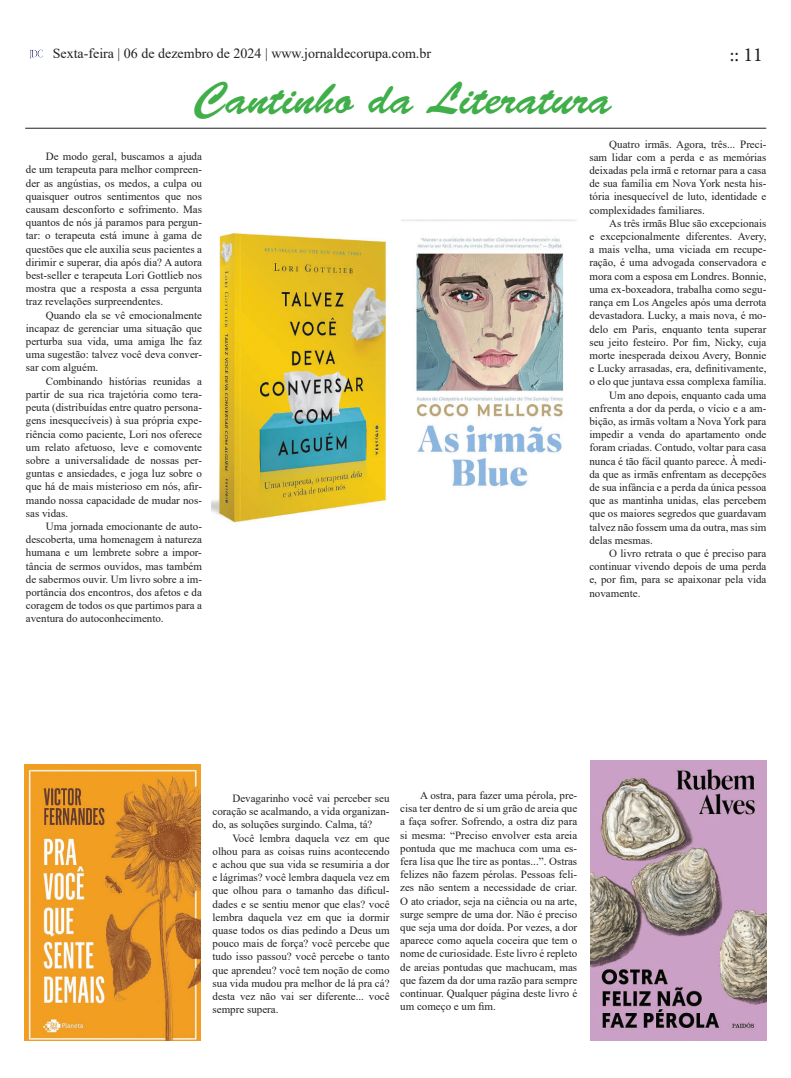
<style>
.page{position:relative;width:791px;height:1078px;background:#fff}
.page>*{position:absolute;margin:0;border:0;box-sizing:border-box;transform-origin:0 0}
.t1{font:45px "Brush Script Std";color:#40ae49}
.t2{font:20px "Minion Pro";color:#231f20}
.t3{font:14px "Times New Roman";color:#231f20}
.t4{font:11px/13.2px "Times New Roman";color:#231f20;text-align:justify}
</style>
<div class="page">
<svg style="left:30px;top:50px;width:13px;height:9px"></svg>
<hr style="left:25px;top:128px;width:741px;height:1px;background:#231f20">
<img style="left:211px;top:233px;width:175px;height:290px">
<img style="left:590px;top:760px;width:176px;height:279px">
<img style="left:25px;top:764px;width:175px;height:276px">
<img style="left:402px;top:220px;width:175px;height:267px">
<p class="t3" style="left:53px;top:43px;width:380px">Sexta-feira | 06 de dezembro de 2024 | www.jornaldecorupa.com.br</p>
<h2 class="t2" style="left:730px;top:42px;width:34px">:: 11</h2>
<h1 class="t1" style="left:195px;top:73px;width:418px">Cantinho da Literatura</h1>
<p class="t4" style="left:26px;top:149px;width:178px;text-indent:20px">De modo geral, buscamos a ajuda de um terapeuta para melhor compreen&shy;der as angústias, os medos, a culpa ou quaisquer outros sentimentos que nos causam desconforto e sofrimento. Mas quantos de nós já paramos para pergun&shy;tar: o terapeuta está imune à gama de questões que ele auxilia seus pacientes a dirimir e superar, dia após dia? A autora best-seller e terapeuta Lori Gottlieb nos mostra que a resposta a essa pergunta traz revelações surpreendentes.</p>
<p class="t4" style="left:26px;top:308px;width:178px;text-indent:20px">Quando ela se vê emocionalmente incapaz de gerenciar uma situação que perturba sua vida, uma amiga lhe faz uma sugestão: talvez você deva conver&shy;sar com alguém.</p>
<p class="t4" style="left:26px;top:374px;width:178px;text-indent:20px">Combinando histórias reunidas a partir de sua rica trajetória como tera&shy;peuta (distribuídas entre quatro persona&shy;gens inesquecíveis) à sua própria expe&shy;riência como paciente, Lori nos oferece um relato afetuoso, leve e comovente sobre a universalidade de nossas per&shy;guntas e ansiedades, e joga luz sobre o que há de mais misterioso em nós, afir&shy;mando nossa capacidade de mudar nos&shy;sas vidas.</p>
<p class="t4" style="left:26px;top:519px;width:178px;text-indent:20px">Uma jornada emocionante de auto&shy;descoberta, uma homenagem à natureza humana e um lembrete sobre a impor&shy;tância de sermos ouvidos, mas também de sabermos ouvir. Um livro sobre a im&shy;portância dos encontros, dos afetos e da coragem de todos os que partimos para a aventura do autoconhecimento.</p>
<p class="t4" style="left:589px;top:137px;width:179px;text-indent:20px">Quatro irmãs. Agora, três... Preci&shy;sam lidar com a perda e as memórias deixadas pela irmã e retornar para a casa de sua família em Nova York nesta his&shy;tória inesquecível de luto, identidade e complexidades familiares.</p>
<p class="t4" style="left:609px;top:216px;width:159px">As três irmãs Blue são excepcionais</p>
<p class="t4" style="left:589px;top:229px;width:179px">e excepcionalmente diferentes. Avery,</p>
<p class="t4" style="left:589px;top:242px;width:179px">a mais velha, uma viciada em recupe-</p>
<p class="t4" style="left:589px;top:256px;width:179px">ração, é uma advogada conservadora e</p>
<p class="t4" style="left:589px;top:269px;width:179px">mora com a esposa em Londres. Bonnie,</p>
<p class="t4" style="left:589px;top:282px;width:178px">uma ex-boxeadora, trabalha como segu-</p>
<p class="t4" style="left:589px;top:295px;width:179px">rança em Los Angeles após uma derrota</p>
<p class="t4" style="left:589px;top:308px;width:179px">devastadora. Lucky, a mais nova, é mo-</p>
<p class="t4" style="left:589px;top:322px;width:179px">delo em Paris, enquanto tenta superar</p>
<p class="t4" style="left:589px;top:335px;width:179px">seu jeito festeiro. Por fim, Nicky, cuja</p>
<p class="t4" style="left:589px;top:348px;width:179px">morte inesperada deixou Avery, Bonnie</p>
<p class="t4" style="left:589px;top:361px;width:179px">e Lucky arrasadas, era, definitivamente,</p>
<p class="t4" style="left:589px;top:374px;width:179px">o elo que juntava essa complexa família.</p>
<p class="t4" style="left:609px;top:388px;width:159px">Um ano depois, enquanto cada uma</p>
<p class="t4" style="left:589px;top:401px;width:179px">enfrenta a dor da perda, o vício e a am-</p>
<p class="t4" style="left:589px;top:414px;width:179px">bição, as irmãs voltam a Nova York para</p>
<p class="t4" style="left:589px;top:427px;width:179px">impedir a venda do apartamento onde</p>
<p class="t4" style="left:589px;top:440px;width:179px">foram criadas. Contudo, voltar para casa</p>
<p class="t4" style="left:589px;top:454px;width:179px">nunca é tão fácil quanto parece. À medi-</p>
<p class="t4" style="left:589px;top:467px;width:179px">da que as irmãs enfrentam as decepções</p>
<p class="t4" style="left:589px;top:480px;width:179px">de sua infância e a perda da única pessoa</p>
<p class="t4" style="left:589px;top:493px;width:179px">que as mantinha unidas, elas percebem</p>
<p class="t4" style="left:589px;top:506px;width:178px">que os maiores segredos que guardavam</p>
<p class="t4" style="left:589px;top:520px;width:179px">talvez não fossem uma da outra, mas sim</p>
<p class="t4" style="left:589px;top:533px;width:65px">delas mesmas.</p>
<p class="t4" style="left:609px;top:546px;width:159px">O livro retrata o que é preciso para</p>
<p class="t4" style="left:589px;top:559px;width:179px">continuar vivendo depois de uma perda</p>
<p class="t4" style="left:589px;top:572px;width:179px">e, por fim, para se apaixonar pela vida</p>
<p class="t4" style="left:589px;top:586px;width:53px">novamente.</p>
<p class="t4" style="left:213px;top:791px;width:179px;text-indent:20px">Devagarinho você vai perceber seu coração se acalmando, a vida organizan&shy;do, as soluções surgindo. Calma, tá?</p>
<p class="t4" style="left:213px;top:830px;width:179px;text-indent:20px">Você lembra daquela vez em que olhou para as coisas ruins acontecendo e achou que sua vida se resumiria a dor e lágrimas? você lembra daquela vez em que olhou para o tamanho das dificul&shy;dades e se sentiu menor que elas? você lembra daquela vez em que ia dormir quase todos os dias pedindo a Deus um pouco mais de força? você percebe que tudo isso passou? você percebe o tanto que aprendeu? você tem noção de como sua vida mudou pra melhor de lá pra cá? desta vez não vai ser diferente... você sempre supera.</p>
<p class="t4" style="left:400px;top:788px;width:179px;text-indent:20px">A ostra, para fazer uma pérola, pre&shy;cisa ter dentro de si um grão de areia que a faça sofrer. Sofrendo, a ostra diz para si mesma: “Preciso envolver esta areia pontuda que me machuca com uma es&shy;fera lisa que lhe tire as pontas...”. Ostras felizes não fazem pérolas. Pessoas feli&shy;zes não sentem a necessidade de criar.<br>O ato criador, seja na ciência ou na arte, surge sempre de uma dor. Não é preciso que seja uma dor doída. Por vezes, a dor aparece como aquela coceira que tem o nome de curiosidade. Este livro é repleto de areias pontudas que machucam, mas que fazem da dor uma razão para sempre continuar. Qualquer página deste livro é um começo e um fim.</p>
</div>
